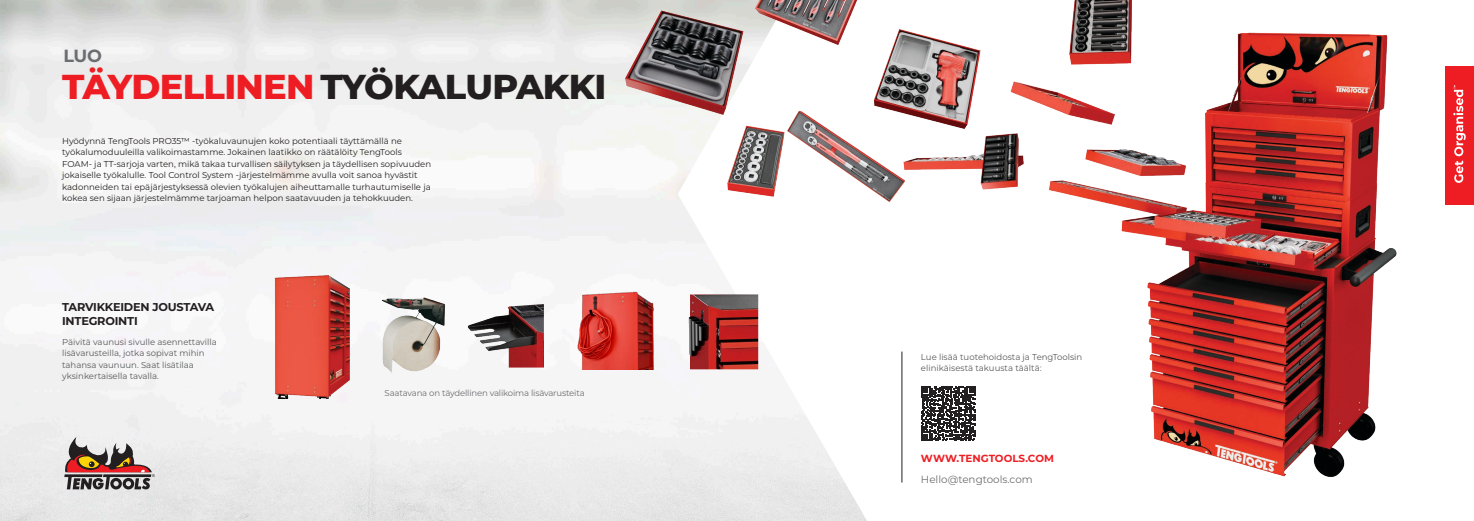
<style>
.page{position:relative;width:1474px;height:521px;background:#fff}
.page>*{position:absolute;margin:0;border:0;box-sizing:border-box;transform-origin:0 0}
.t1{font:800 35.18px "Montserrat";letter-spacing:-.02em;color:#231f20}
.t2{font:700 17.59px "Montserrat";color:#6c6d70}
.t3{font:700 11.38px/13.7px "Montserrat";letter-spacing:-.02em;color:#231f20}
.t4{font:10.33px "Montserrat";color:#6c6d70}
.t5{font:700 10.33px "Montserrat";color:#ee1d23}
.t6{font:8.58px/11.4px "Montserrat";color:#231f20}
.t7{font:8.58px/11.4px "Montserrat";color:#57585a}
.t8{font:8.58px "Montserrat";letter-spacing:-.02em;color:#6c6d70}
.t9{font:3.85px "Arial";color:#231f20}
.s1{color:#ee1d23}
</style>
<div class="page">
<img style="left:0;top:0;width:867px;height:521px">
<img style="left:1039px;top:32px;width:358px;height:445px">
<img style="left:909px;top:81px;width:130px;height:109px">
<img style="left:852px;top:29px;width:153px;height:115px">
<img style="left:713px;top:75px;width:196px;height:142px">
<img style="left:586px;top:0;width:182px;height:126px">
<img style="left:710px;top:0;width:182px;height:64px">
<img style="left:1046px;top:0;width:118px;height:74px">
<div style="left:1444px;top:66px;width:29px;height:139px;background:#ee1d23"></div>
<svg style="left:1453px;top:85px;width:12px;height:98px"></svg>
<img style="left:259px;top:274px;width:91px;height:124px">
<img style="left:377px;top:294px;width:71px;height:82px">
<img style="left:468px;top:304px;width:74px;height:31px">
<img style="left:570px;top:290px;width:83px;height:79px">
<img style="left:688px;top:294px;width:70px;height:75px">
<hr style="left:901px;top:352px;width:1px;height:130px;background:#231f20">
<svg style="left:921px;top:386px;width:54px;height:55px"></svg>
<svg style="left:64px;top:437px;width:88px;height:52px;background:#9f8781"></svg>
<p class="t2" style="left:63px;top:43px;width:40px">LUO</p>
<p class="t1" style="left:62px;top:61px;width:546px"><span class="s1">TÄYDELLINEN</span> TYÖKALUPAKKI</p>
<p class="t6" style="left:62px;top:135px;width:370px">Hyödynnä TengTools PRO35™ -työkaluvaunujen koko potentiaali täyttämällä ne työkalumoduuleilla valikoimastamme. Jokainen laatikko on räätälöity TengTools FOAM- ja TT-sarjoja varten, mikä takaa turvallisen säilytyksen ja täydellisen sopivuuden jokaiselle työkalulle. Tool Control System -järjestelmämme avulla voit sanoa hyvästit kadonneiden tai epäjärjestyksessä olevien työkalujen aiheuttamalle turhautumiselle ja kokea sen sijaan järjestelmämme tarjoaman helpon saatavuuden ja tehokkuuden.</p>
<p class="t3" style="left:62px;top:300px;width:154px">TARVIKKEIDEN JOUSTAVA<br>INTEGROINTI</p>
<p class="t7" style="left:62px;top:336px;width:156px">Päivitä vaunusi sivulle asennettavilla lisävarusteilla, jotka sopivat mihin tahansa vaunuun. Saat lisätilaa yksinkertaisella tavalla.</p>
<p class="t9" style="left:152px;top:473px;width:4px">®</p>
<p class="t8" style="left:384px;top:386px;width:201px">Saatavana on täydellinen valikoima lisävarusteita</p>
<p class="t7" style="left:921px;top:351px;width:163px">Lue lisää tuotehoidosta ja TengToolsin elinikäisestä takuusta täältä:</p>
<p class="t5" style="left:921px;top:450px;width:134px">WWW.TENGTOOLS.COM</p>
<p class="t4" style="left:921px;top:472px;width:113px">Hello@tengtools.com</p>
</div>
